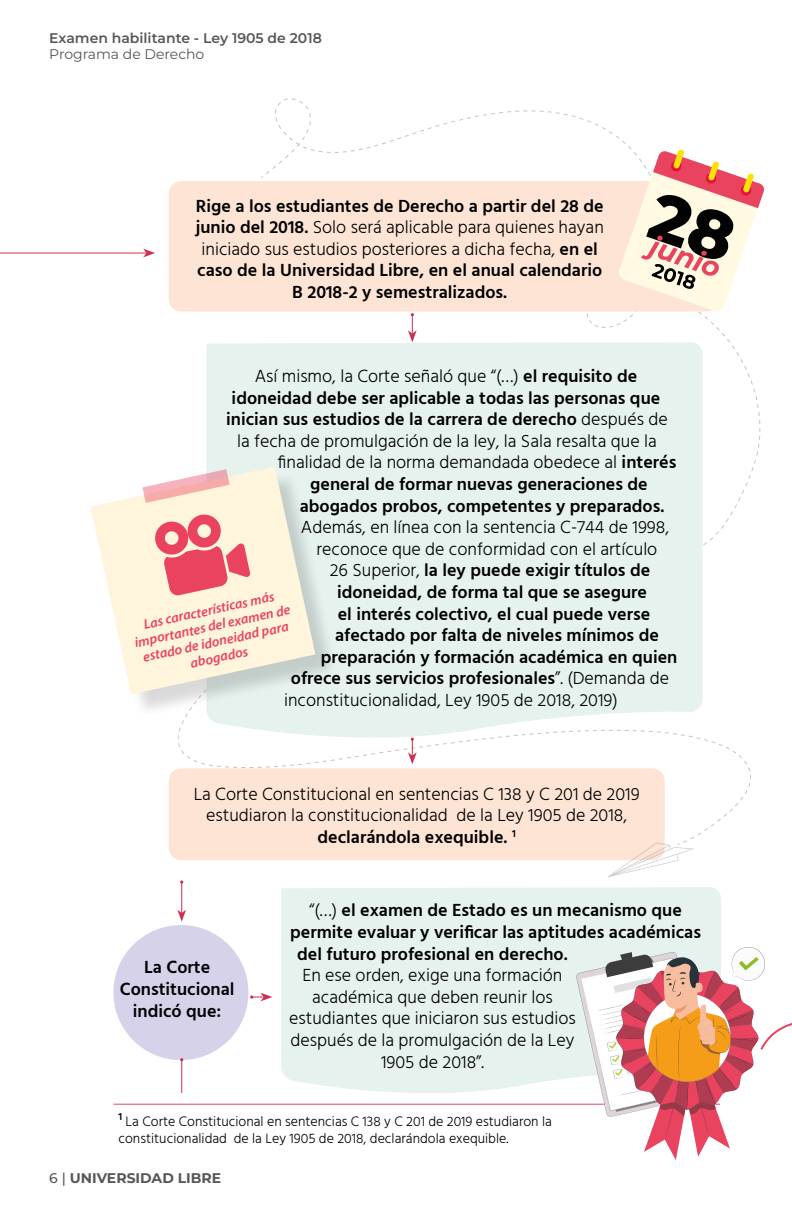
<style>
.page{position:relative;width:792px;height:1224px;background:#fff}
.page>*{position:absolute;margin:0;border:0;box-sizing:border-box;transform-origin:0 0}
.t1{font:600 18px/21.6px "Hind Guntur";color:#000;text-align:center}
.t2{font:300 18px/21.6px "Hind Guntur";color:#000;text-align:center}
.t3{font:300 14px/16.8px "Hind Guntur";color:#000}
.t4{font:italic 600 14px/16px "Myriad Pro";color:#e94360;text-align:center}
.t5{font:100 14px/16px "Montserrat";color:#575756}
.s1{font-weight:300}
.s2{font-weight:600}
</style>
<div class="page">
<svg style="left:177px;top:727px;width:4px;height:20px"></svg>
<div style="left:113px;top:925px;width:135px;height:135px;background:#d5d2ea;border-radius:50%"></div>
<div style="left:169px;top:181px;width:549px;height:130px;background:#fde4d5;border-radius:12px"></div>
<div style="left:169px;top:768px;width:496px;height:92px;background:#fde4d5;border-radius:12px"></div>
<svg style="left:408px;top:313px;width:9px;height:29px"></svg>
<hr style="left:181px;top:882px;width:1px;height:31px;background:#cf3051">
<svg style="left:177px;top:910px;width:9px;height:12px"></svg>
<hr style="left:181px;top:1060px;width:1px;height:33px;background:#cf3051">
<svg style="left:250px;top:993px;width:22px;height:8px"></svg>
<svg style="left:281px;top:887px;width:440px;height:217px;background:#e6f2ef"></svg>
<div style="left:206px;top:343px;width:497px;height:386px;background:#e5f2ee"></div>
<div style="left:94px;top:470px;width:246px;height:248px;background:#000;opacity:.15"></div>
<svg style="left:90px;top:467px;width:225px;height:227px;background:#f7f1e0"></svg>
<svg style="left:142px;top:469px;width:88px;height:34px"></svg>
<svg style="left:154px;top:513px;width:96px;height:83px;background:#f39599"></svg>
<hr style="left:113px;top:1104px;width:607px;height:1px;background:#e94360">
<hr style="left:0;top:253px;width:146px;height:1px;background:#cf3051">
<svg style="left:143px;top:249px;width:12px;height:8px"></svg>
<svg style="left:442px;top:110px;width:322px;height:333px"></svg>
<svg style="left:224px;top:729px;width:527px;height:148px"></svg>
<svg style="left:576px;top:946px;width:216px;height:214px"></svg>
<p class="t5" style="left:49px;top:30px;width:274px">Examen habilitante - Ley 1905 de 2018<br>Programa de Derecho</p>
<p class="t1" style="left:196px;top:195px;width:410px">Rige a los estudiantes de Derecho a partir del 28 de junio del 2018. <span class="s1">Solo será aplicable para quienes hayan iniciado sus estudios posteriores a dicha fecha,</span> en el caso de la Universidad Libre, en el anual calendario B 2018-2 y semestralizados.</p>
<p class="t2" style="left:255px;top:365px;width:384px">Así mismo, la Corte señaló que “(…) <span class="s2">el requisito de</span></p>
<p class="t1" style="left:232px;top:387px;width:430px">idoneidad debe ser aplicable a todas las personas que</p>
<p class="t1" style="left:226px;top:408px;width:443px">inician sus estudios de la carrera de derecho <span class="s1">después de</span></p>
<p class="t2" style="left:237px;top:430px;width:421px">la fecha de promulgación de la ley, la Sala resalta que la</p>
<p class="t2" style="left:278px;top:451px;width:400px">finalidad de la norma demandada obedece al <span class="s2">interés</span></p>
<p class="t1" style="left:310px;top:473px;width:339px">general de formar nuevas generaciones de</p>
<p class="t1" style="left:300px;top:495px;width:366px">abogados probos, competentes y preparados.</p>
<p class="t2" style="left:301px;top:516px;width:370px">Además, en línea con la sentencia C-744 de 1998,</p>
<p class="t2" style="left:317px;top:538px;width:342px">reconoce que de conformidad con el artículo</p>
<p class="t1" style="left:330px;top:559px;width:322px"><span class="s1">26 Superior,</span> la ley puede exigir títulos de</p>
<p class="t1" style="left:337px;top:581px;width:312px">idoneidad, de forma tal que se asegure</p>
<p class="t1" style="left:338px;top:603px;width:314px">el interés colectivo, el cual puede verse</p>
<p class="t1" style="left:335px;top:624px;width:325px">afectado por falta de niveles mínimos de</p>
<p class="t1" style="left:321px;top:646px;width:358px">preparación y formación académica en quien</p>
<p class="t1" style="left:291px;top:667px;width:380px">ofrece sus servicios profesionales<span class="s1">”. (Demanda de</span></p>
<p class="t2" style="left:284px;top:689px;width:335px">inconstitucionalidad, Ley 1905 de 2018, 2019)</p>
<p class="t4" style="left:130px;top:619px;width:160px;rotate:-12deg">Las características más importantes del examen de estado de idoneidad para abogados</p>
<p class="t2" style="left:194px;top:783px;width:448px">La Corte Constitucional en sentencias C 138 y C 201 de 2019 estudiaron la constitucionalidad de la Ley 1905 de 2018, <span class="s2">declarándola exequible.</span> <sup>1</sup></p>
<p class="t1" style="left:120px;top:956px;width:116px">La Corte<br>Constitucional indicó que:</p>
<p class="t1" style="left:309px;top:899px;width:374px"><span class="s1">“(…)</span> el examen de Estado es un mecanismo que</p>
<p class="t1" style="left:290px;top:921px;width:412px">permite evaluar y verificar las aptitudes académicas</p>
<p class="t1" style="left:297px;top:943px;width:272px">del futuro profesional en derecho.</p>
<p class="t2" style="left:289px;top:964px;width:288px">En ese orden, exige una formación académica que deben reunir los estudiantes que iniciaron sus estudios después de la promulgación de la Ley<br>1905 de 2018”.</p>
<p class="t3" style="left:118px;top:1113px;width:435px"><sup>1</sup> La Corte Constitucional en sentencias C 138 y C 201 de 2019 estudiaron la constitucionalidad de la Ley 1905 de 2018, declarándola exequible.</p>
<p class="t5" style="left:49px;top:1169px;width:173px">6 | UNIVERSIDAD LIBRE</p>
</div>
